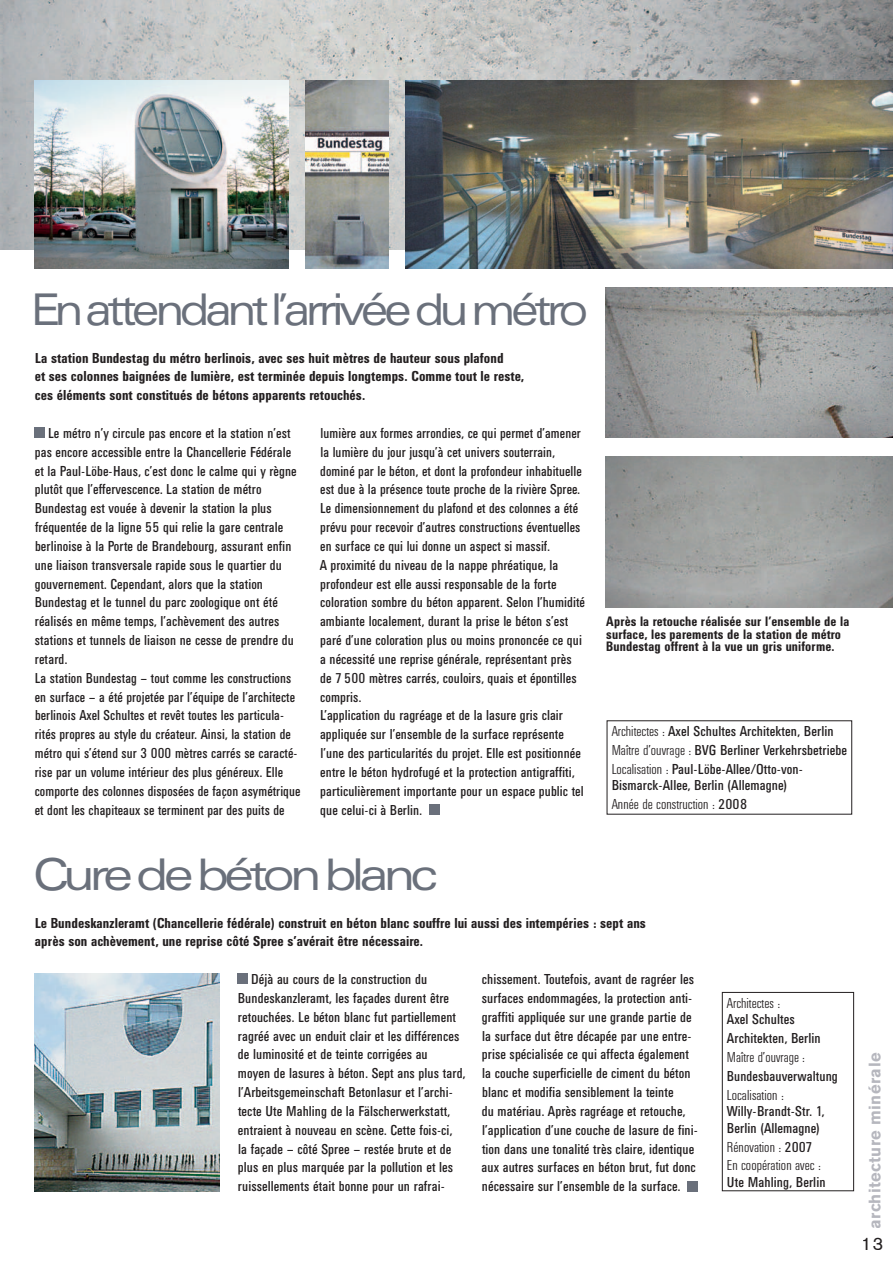
<style>
.page{position:relative;width:893px;height:1263px;background:#fff}
.page>*{position:absolute;margin:0;border:0;box-sizing:border-box;transform-origin:0 0}
.t1{font:45px "Univers Extended BQ";letter-spacing:-.08em;color:#6a707b;scale:.92 1}
.t2{font:45px "Univers Extended BQ";letter-spacing:-.08em;color:#6a707b}
.t3{font:18px "Akzidenz Grotesk BE";color:#231f20}
.t4{font:700 16.5px "Akzidenz Grotesk BE";letter-spacing:.025em;color:#b6b7be}
.t5{font:14.25px/18.9px "Univers Condensed BQ";letter-spacing:.005em;color:#231f20}
.t6{font:14.25px/18.9px "Univers Condensed BQ";letter-spacing:.005em;color:#231f20;scale:.96 1}
.t7{font:700 14.25px/18.9px "Univers Condensed BQ";letter-spacing:.005em;color:#231f20}
.t8{font:300 14.25px/18.9px "Univers Condensed BQ";letter-spacing:.005em;color:#231f20}
.t9{font:700 13.5px/12.8px "Univers Condensed BQ";letter-spacing:.01em;color:#231f20}
.s1{font-weight:300}
.s2{font-weight:400}
</style>
<div class="page">
<img style="left:0;top:0;width:893px;height:250px">
<div style="left:722px;top:992px;width:132px;height:199px;border:1px solid #231f20"></div>
<img style="left:305px;top:80px;width:84px;height:188px">
<img style="left:406px;top:80px;width:487px;height:188px">
<div style="left:237px;top:974px;width:10px;height:10px;background:#6a707b"></div>
<div style="left:688px;top:1181px;width:10px;height:10px;background:#6a707b"></div>
<div style="left:34px;top:428px;width:10px;height:10px;background:#6a707b"></div>
<div style="left:429px;top:804px;width:11px;height:10px;background:#6a707b"></div>
<img style="left:34px;top:80px;width:254px;height:188px">
<img style="left:606px;top:457px;width:287px;height:150px">
<img style="left:606px;top:287px;width:287px;height:151px">
<img style="left:34px;top:974px;width:185px;height:217px">
<h1 class="t1" style="left:32px;top:284px;width:606px">En attendant l’arrivée du métro</h1>
<p class="t7" style="left:35px;top:349px;width:491px">La station Bundestag du métro berlinois, avec ses huit mètres de hauteur sous plafond<br>et ses colonnes baignées de lumière, est terminée depuis longtemps. Comme tout le reste, ces éléments sont constitués de bétons apparents retouchés.</p>
<p class="t5" style="left:35px;top:424px;width:267px;text-indent:13px">Le métro n’y circule pas encore et la station n’est pas encore accessible entre la Chancellerie Fédérale et la Paul-Löbe-Haus, c’est donc le calme qui y règne plutôt que l’effervescence. La station de métro Bundestag est vouée à devenir la station la plus fréquentée de la ligne 55 qui relie la gare centrale berlinoise à la Porte de Brandebourg, assurant enfin une liaison transversale rapide sous le quartier du gouvernement. Cependant, alors que la station Bundestag et le tunnel du parc zoologique ont été réalisés en même temps, l’achèvement des autres stations et tunnels de liaison ne cesse de prendre du retard.<br>La station Bundestag – tout comme les constructions en surface – a été projetée par l’équipe de l’architecte berlinois Axel Schultes et revêt toutes les particula&shy;rités propres au style du créateur. Ainsi, la station de métro qui s’étend sur 3 000 mètres carrés se caracté&shy;rise par un volume intérieur des plus généreux. Elle comporte des colonnes disposées de façon asymétrique et dont les chapiteaux se terminent par des puits de</p>
<p class="t6" style="left:320px;top:424px;width:278px">lumière aux formes arrondies, ce qui permet d’amener la lumière du jour jusqu’à cet univers souterrain, dominé par le béton, et dont la profondeur inhabituelle est due à la présence toute proche de la rivière Spree.<br>Le dimensionnement du plafond et des colonnes a été prévu pour recevoir d’autres constructions éventuelles en surface ce qui lui donne un aspect si massif.<br>A proximité du niveau de la nappe phréatique, la profondeur est elle aussi responsable de la forte coloration sombre du béton apparent. Selon l’humidité ambiante localement, durant la prise le béton s’est paré d’une coloration plus ou moins prononcée ce qui a nécessité une reprise générale, représentant près de 7 500 mètres carrés, couloirs, quais et épontilles compris.<br>L’application du ragréage et de la lasure gris clair appliquée sur l’ensemble de la surface représente l’une des particularités du projet. Elle est positionnée entre le béton hydrofugé et la protection antigraffiti, particulièrement importante pour un espace public tel que celui-ci à Berlin.</p>
<p class="t9" style="left:606px;top:615px;width:244px">Après la retouche réalisée sur l’ensemble de la surface, les parements de la station de métro<br>Bundestag offrent à la vue un gris uniforme.</p>
<p class="t5" style="left:612px;top:722px;width:237px"><span class="s1">Architectes :</span> Axel Schultes Architekten, Berlin<br><span class="s1">Maître d’ouvrage :</span> BVG Berliner Verkehrsbetriebe<br><span class="s1">Localisation :</span> Paul-Löbe-Allee/Otto-von-</p>
<p class="t5" style="left:612px;top:776px;width:177px">Bismarck-Allee, Berlin (Allemagne)<br><span class="s1">Année de construction :</span> 2008</p>
<h1 class="t2" style="left:34px;top:849px;width:405px">Cure de béton blanc</h1>
<p class="t7" style="left:35px;top:913px;width:612px">Le Bundeskanzleramt (Chancellerie fédérale) construit en béton blanc souffre lui aussi des intempéries : sept ans après son achèvement, une reprise côté Spree s’avérait être nécessaire.</p>
<p class="t5" style="left:238px;top:970px;width:229px;text-indent:13px">Déjà au cours de la construction du Bundeskanzleramt, les façades durent être retouchées. Le béton blanc fut partiellement ragréé avec un enduit clair et les différences de luminosité et de teinte corrigées au<br>moyen de lasures à béton. Sept ans plus tard, l’Arbeitsgemeinschaft Betonlasur et l’archi&shy;tecte Ute Mahling de la Fälscherwerkstatt, entraient à nouveau en scène. Cette fois-ci,<br>la façade – côté Spree – restée brute et de plus en plus marquée par la pollution et les ruissellements était bonne pour un rafrai-</p>
<p class="t5" style="left:482px;top:970px;width:218px">chissement. Toutefois, avant de ragréer les surfaces endommagées, la protection anti&shy;graffiti appliquée sur une grande partie de la surface dut être décapée par une entre&shy;prise spécialisée ce qui affecta également la couche superficielle de ciment du béton blanc et modifia sensiblement la teinte<br>du matériau. Après ragréage et retouche, l’application d’une couche de lasure de fini&shy;tion dans une tonalité très claire, identique aux autres surfaces en béton brut, fut donc nécessaire sur l’ensemble de la surface.</p>
<p class="t8" style="left:727px;top:993px;width:55px">Architectes :</p>
<p class="t5" style="left:727px;top:1010px;width:95px">Axel Schultes<br>Architekten, Berlin</p>
<p class="t8" style="left:727px;top:1048px;width:79px">Maître d’ouvrage :</p>
<p class="t5" style="left:727px;top:1067px;width:112px">Bundesbauverwaltung</p>
<p class="t8" style="left:727px;top:1086px;width:58px">Localisation :</p>
<p class="t5" style="left:727px;top:1103px;width:99px;line-height:16.5px">Willy-Brandt-Str. 1,<br>Berlin (Allemagne)</p>
<p class="t8" style="left:727px;top:1137px;width:95px">Rénovation : <span class="s2">2007<br></span>En coopération avec :</p>
<p class="t5" style="left:727px;top:1173px;width:100px">Ute Mahling, Berlin</p>
<p class="t4" style="left:865px;top:1228px;width:177px;rotate:-90deg">architecture minérale</p>
<p class="t3" style="left:862px;top:1233px;width:23px">13</p>
</div>
